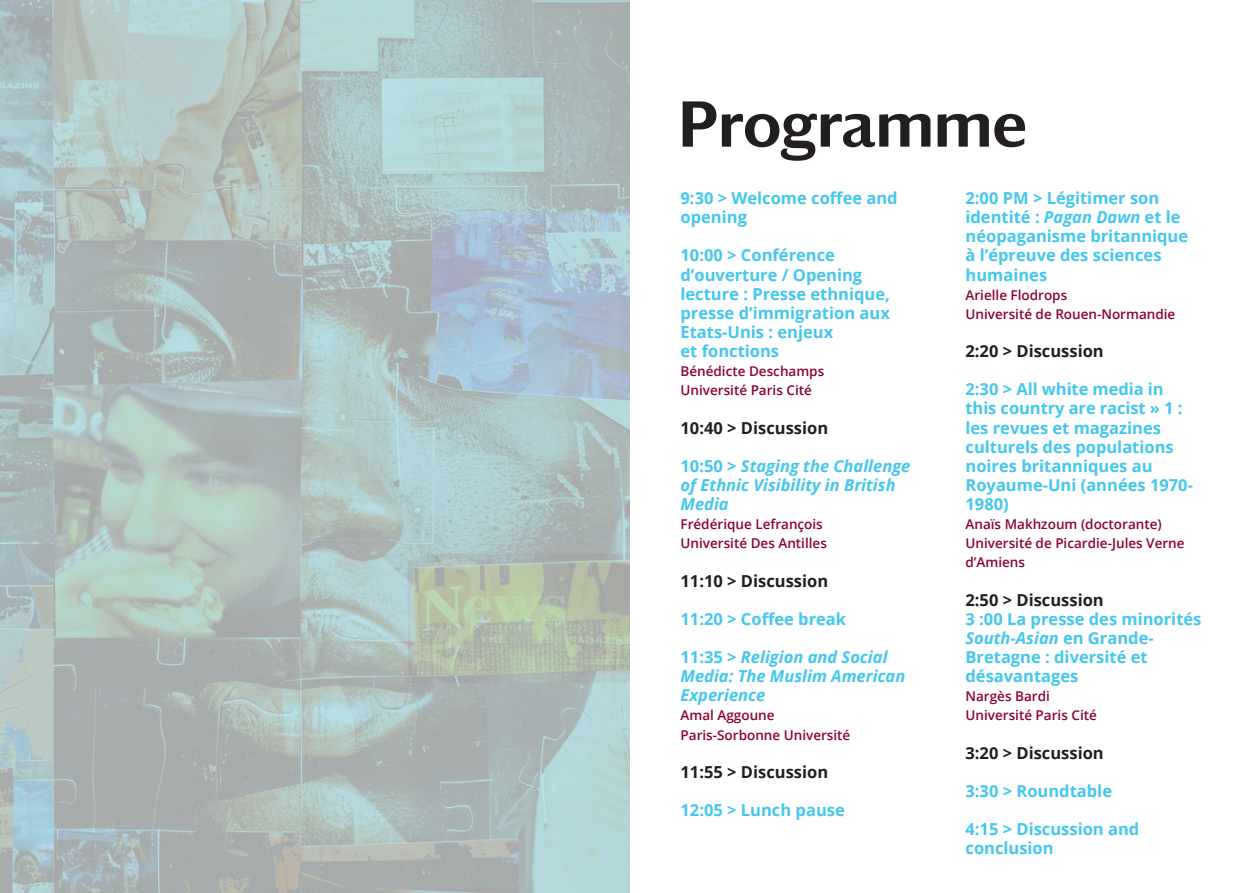
<style>
.page{position:relative;width:1259px;height:893px;background:#fff}
.page>*{position:absolute;margin:0;border:0;box-sizing:border-box;transform-origin:0 0}
.t1{font:500 63px "Darby Sans Universite Paris";color:#231f20}
.t2{font:700 16.5px/19.2px "Open Sans";color:#44c7ee}
.t3{font:italic 700 16.5px/19.2px "Open Sans";color:#44c7ee}
.t4{font:700 16.5px "Open Sans";color:#231f20}
.t5{font:600 13.5px/19.2px "Open Sans";color:#8d0233}
.s1{font-style:normal}
.s2{font-style:italic}
</style>
<div class="page">
<img style="left:0;top:0;width:629px;height:893px">
<h1 class="t1" style="left:678px;top:77px;width:350px">Programme</h1>
<p class="t2" style="left:680px;top:188px;width:219px">9:30 &gt; Welcome coffee and opening</p>
<p class="t2" style="left:680px;top:245px;width:211px">10:00 &gt; Conférence d’ouverture / Opening lecture : Presse ethnique, presse d’immigration aux<br>Etats-Unis : enjeux<br>et fonctions</p>
<p class="t5" style="left:680px;top:361px;width:145px">Bénédicte Deschamps<br>Université Paris Cité</p>
<p class="t4" style="left:680px;top:416px;width:149px">10:40 &gt; Discussion</p>
<p class="t3" style="left:680px;top:456px;width:231px"><span class="s1">10:50 &gt;</span> Staging the Challenge of Ethnic Visibility in British<br>Media</p>
<p class="t5" style="left:680px;top:514px;width:148px">Frédérique Lefrançois<br>Université Des Antilles</p>
<p class="t4" style="left:680px;top:569px;width:149px">11:10 &gt; Discussion</p>
<p class="t2" style="left:680px;top:609px;width:167px">11:20 &gt; Coffee break</p>
<p class="t3" style="left:680px;top:647px;width:226px"><span class="s1">11:35 &gt;</span> Religion and Social<br>Media: The Muslim American<br>Experience</p>
<p class="t5" style="left:680px;top:706px;width:171px">Amal Aggoune<br>Paris-Sorbonne Université</p>
<p class="t4" style="left:680px;top:760px;width:149px">11:55 &gt; Discussion</p>
<p class="t2" style="left:680px;top:800px;width:166px">12:05 &gt; Lunch pause</p>
<p class="t2" style="left:965px;top:188px;width:224px">2:00 PM &gt; Légitimer son identité : <span class="s2">Pagan Dawn</span> et le néopaganisme britannique à l’épreuve des sciences humaines</p>
<p class="t5" style="left:965px;top:285px;width:211px">Arielle Flodrops<br>Université de Rouen-Normandie</p>
<p class="t4" style="left:965px;top:339px;width:140px">2:20 &gt; Discussion</p>
<p class="t2" style="left:965px;top:379px;width:229px">2:30 &gt; All white media in this country are racist » 1 : les revues et magazines culturels des populations noires britanniques au<br>Royaume-Uni (années 1970-<br>1980)</p>
<p class="t5" style="left:965px;top:514px;width:221px">Anaïs Makhzoum (doctorante)<br>Université de Picardie-Jules Verne d’Amiens</p>
<p class="t4" style="left:965px;top:588px;width:140px">2:50 &gt; Discussion</p>
<p class="t2" style="left:965px;top:609px;width:237px">3 :00 La presse des minorités<br><span class="s2">South-Asian</span> en Grande-<br>Bretagne : diversité et désavantages</p>
<p class="t5" style="left:965px;top:686px;width:133px">Nargès Bardi<br>Université Paris Cité</p>
<p class="t4" style="left:965px;top:741px;width:140px">3:20 &gt; Discussion</p>
<p class="t2" style="left:965px;top:781px;width:148px">3:30 &gt; Roundtable</p>
<p class="t2" style="left:965px;top:819px;width:175px">4:15 &gt; Discussion and conclusion</p>
</div>
